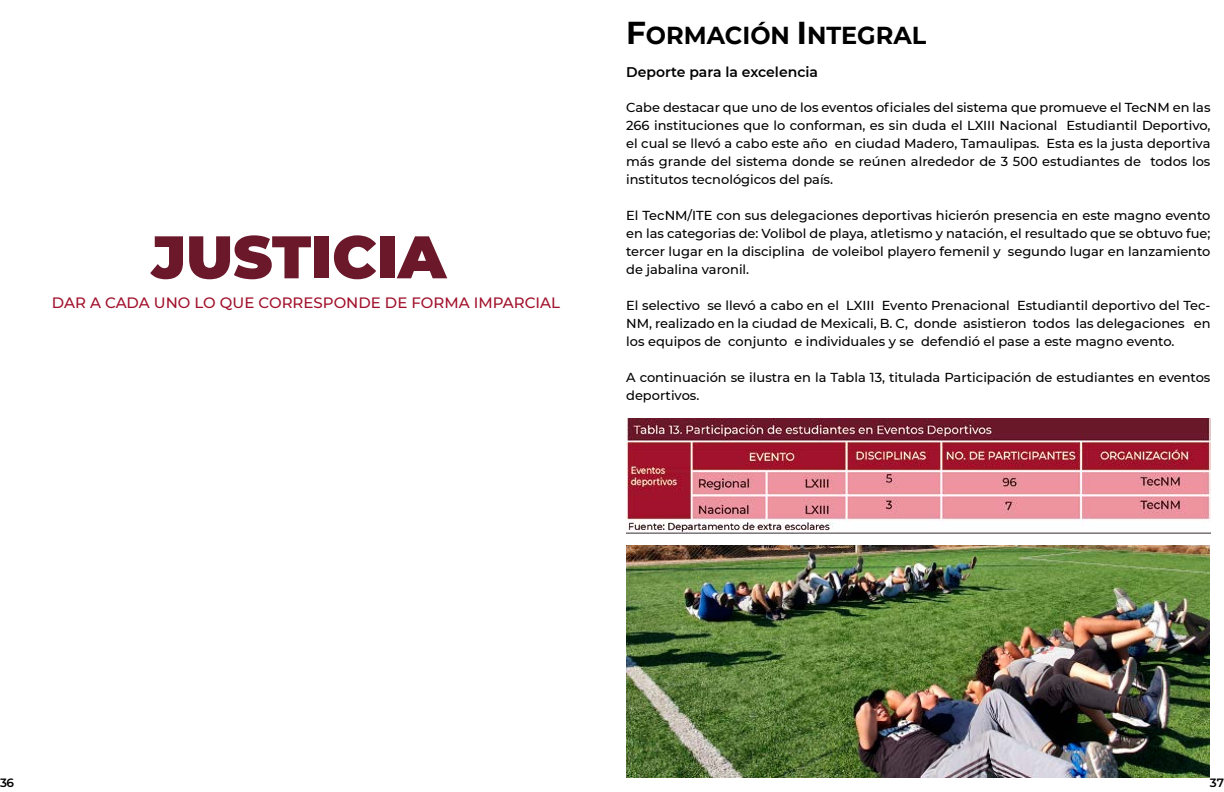
<style>
.page{position:relative;width:1224px;height:792px;background:#fff}
.page>*{position:absolute;margin:0;border:0;box-sizing:border-box;transform-origin:0 0}
.t1{font:900 60px "Montserrat";color:#6a182a}
.t2{font:700 24.5px "Montserrat";color:#000}
.t3{font:500 15px "Montserrat";color:#a1112b}
.t4{font:600 14px "Montserrat";color:#000}
.t5{font:500 13px/18px "Montserrat";color:#000;text-align:justify}
.t6{font:600 12px "Montserrat";color:#000}
.s1{font-size:31.6px}
</style>
<div class="page">
<img style="left:626px;top:418px;width:585px;height:115px">
<img style="left:626px;top:546px;width:584px;height:232px">
<h2 class="t2" style="left:626px;top:18px;width:302px"><span class="s1">F</span>ORMACIÓN <span class="s1">I</span>NTEGRAL</h2>
<h1 class="t1" style="left:152px;top:212px;width:296px">JUSTICIA</h1>
<p class="t3" style="left:52px;top:293px;width:510px">DAR A CADA UNO LO QUE CORRESPONDE DE FORMA IMPARCIAL</p>
<p class="t4" style="left:626px;top:62px;width:193px">Deporte para la excelencia</p>
<p class="t5" style="left:626px;top:98px;width:586px">Cabe destacar que uno de los eventos oficiales del sistema que promueve el TecNM en las 266 instituciones que lo conforman, es sin duda el LXIII Nacional Estudiantil Deportivo, el cual se llevó a cabo este año en ciudad Madero, Tamaulipas. Esta es la justa deportiva más grande del sistema donde se reúnen alrededor de 3 500 estudiantes de todos los institutos tecnológicos del país.</p>
<p class="t5" style="left:626px;top:206px;width:586px">El TecNM/ITE con sus delegaciones deportivas hicierón presencia en este magno evento en las categorias de: Volibol de playa, atletismo y natación, el resultado que se obtuvo fue; tercer lugar en la disciplina de voleibol playero femenil y segundo lugar en lanzamiento de jabalina varonil.</p>
<p class="t5" style="left:626px;top:296px;width:586px">El selectivo se llevó a cabo en el LXIII Evento Prenacional Estudiantil deportivo del Tec-NM, realizado en la ciudad de Mexicali, B. C, donde asistieron todos las delegaciones en los equipos de conjunto e individuales y se defendió el pase a este magno evento.</p>
<p class="t5" style="left:626px;top:368px;width:586px">A continuación se ilustra en la Tabla 13, titulada Participación de estudiantes en eventos deportivos.</p>
<p class="t6" style="left:0;top:775px;width:16px">36</p>
<p class="t6" style="left:1210px;top:775px;width:16px">37</p>
</div>
